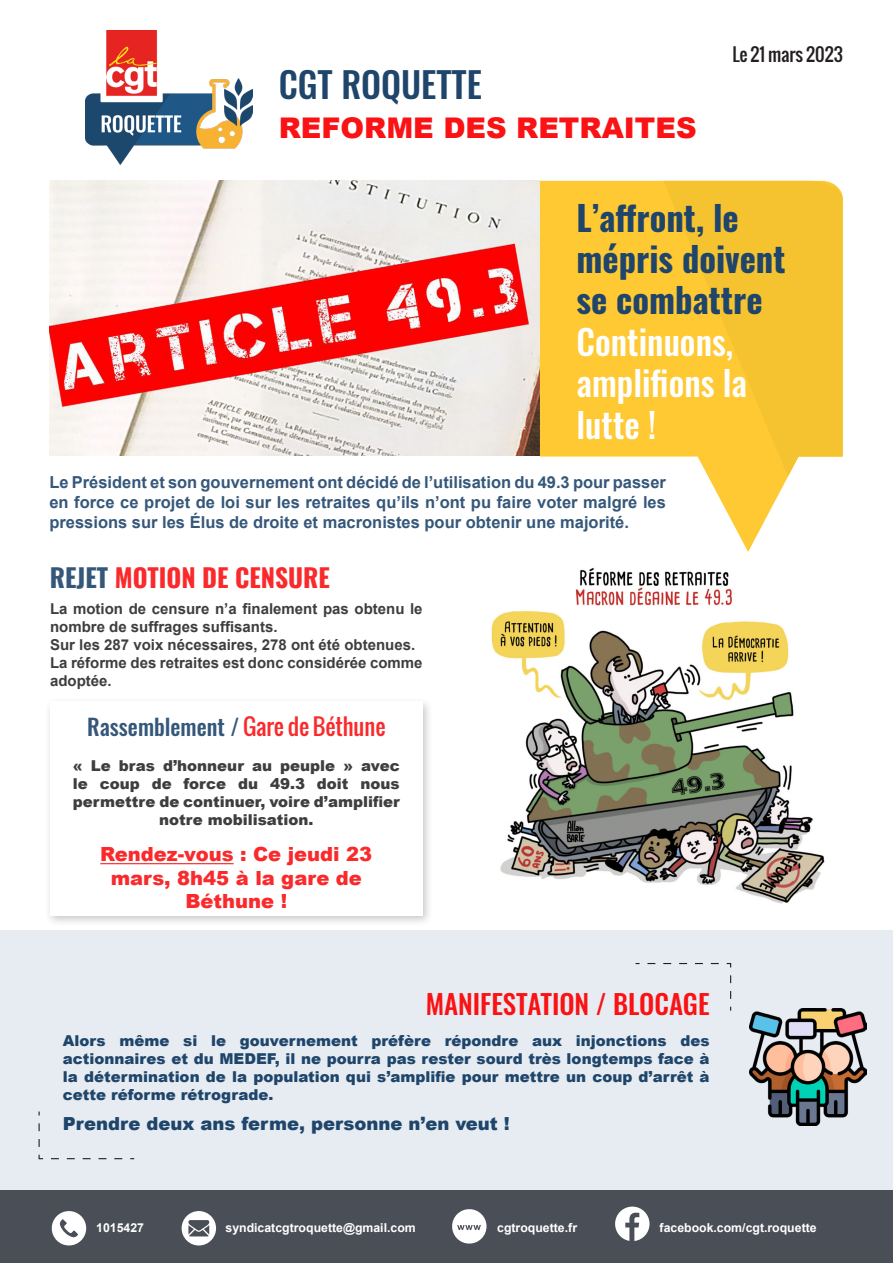
<style>
.page{position:relative;width:893px;height:1263px;background:#fff}
.page>*{position:absolute;margin:0;border:0;box-sizing:border-box;transform-origin:0 0}
.t1{font:500 35.55px "Oswald";color:#1f456b}
.t2{font:700 34.5px/41.4px "Oswald";color:#1f456b}
.t3{font:900 28.5px "Arial";color:#fa1214}
.t4{font:500 27px "Oswald";color:#fa1214}
.t5{font:700 25.5px "Oswald";color:#fa2a2c}
.t6{font:500 22.5px "Oswald";color:#35577a}
.t7{font:900 19.5px/23.4px "Arial";color:#fa2a2c;text-align:center}
.t8{font:900 18px "Arial";color:#1f456b}
.t9{font:18px "Oswald";color:#231f20}
.t10{font:700 16.5px/19.8px "Arial";color:#35577a;text-align:justify}
.t11{font:900 15px/18px "Arial";color:#1f456b;text-align:justify}
.t12{font:700 15px/18px "Arial";color:#3e3e3f}
.t13{font:900 15px/18px "Arial";color:#3e3e3f;text-align:center}
.t14{font:700 12.3px "Arial";color:#fff}
.s1{font-weight:500;color:#fff}
.s2{color:#35577a}
.s3{font-weight:400;color:#fa2a2c}
</style>
<div class="page">
<div style="left:0;top:931px;width:893px;height:259px;background:#e6ecf1"></div>
<img style="left:85px;top:30px;width:167px;height:134px">
<img style="left:49px;top:181px;width:491px;height:274px">
<svg style="left:540px;top:181px;width:249px;height:371px;fill:#ffc933"></svg>
<svg style="left:663px;top:181px;width:180px;height:295px;background:#f8c638"></svg>
<div style="left:45px;top:696px;width:389px;height:231px;background:#231f20;opacity:.25"></div>
<div style="left:50px;top:702px;width:373px;height:214px;background:#fff"></div>
<hr style="left:100px;top:863px;width:134px;height:1px;background:#fa2a2c">
<svg style="left:38px;top:1111px;width:97px;height:49px"></svg>
<svg style="left:635px;top:963px;width:97px;height:48px"></svg>
<div style="left:0;top:1190px;width:893px;height:73px;background:#4a4f57"></div>
<svg style="left:51px;top:1211px;width:35px;height:35px"></svg>
<svg style="left:182px;top:1211px;width:34px;height:34px"></svg>
<svg style="left:615px;top:1206px;width:34px;height:35px"></svg>
<svg style="left:452px;top:1209px;width:34px;height:35px"></svg>
<img style="left:491px;top:568px;width:334px;height:336px">
<img style="left:749px;top:1008px;width:117px;height:117px">
<p class="t1" style="left:279px;top:53px;width:205px">CGT ROQUETTE</p>
<p class="t3" style="left:279px;top:107px;width:419px">REFORME DES RETRAITES</p>
<p class="t9" style="left:733px;top:40px;width:112px">Le 21 mars 2023</p>
<p class="t2" style="left:577px;top:193px;width:211px">L’affront, le mépris doivent se combattre<br><span class="s1">Continuons, amplifions la lutte !</span></p>
<p class="t10" style="left:49px;top:473px;width:618px">Le Président et son gouvernement ont décidé de l’utilisation du 49.3 pour passer en force ce projet de loi sur les retraites qu’ils n’ont pu faire voter malgré les pressions sur les Élus de droite et macronistes pour obtenir une majorité.</p>
<p class="t5" style="left:50px;top:555px;width:281px"><span class="s2">REJET</span> MOTION DE CENSURE</p>
<p class="t12" style="left:50px;top:600px;width:374px">La motion de censure n’a finalement pas obtenu le nombre de suffrages suffisants.</p>
<p class="t12" style="left:50px;top:636px;width:367px">Sur les 287 voix nécessaires, 278 ont été obtenues.</p>
<p class="t12" style="left:50px;top:654px;width:374px">La réforme des retraites est donc considérée comme adoptée.</p>
<p class="t6" style="left:87px;top:707px;width:300px">Rassemblement / <span class="s3">Gare de Béthune</span></p>
<p class="t13" style="left:73px;top:756px;width:328px">« Le bras d’honneur au peuple » avec le coup de force du 49.3 doit nous permettre de continuer, voire d’amplifier notre mobilisation.</p>
<p class="t7" style="left:100px;top:842px;width:274px">Rendez-vous : Ce jeudi 23 mars, 8h45 à la gare de<br>Béthune !</p>
<p class="t4" style="left:426px;top:979px;width:285px">MANIFESTATION / BLOCAGE</p>
<p class="t11" style="left:63px;top:1031px;width:648px">Alors même si le gouvernement préfère répondre aux injonctions des actionnaires et du MEDEF, il ne pourra pas rester sourd très longtemps face à la détermination de la population qui s’amplifie pour mettre un coup d’arrêt à cette réforme rétrograde.</p>
<p class="t8" style="left:63px;top:1110px;width:448px">Prendre deux ans ferme, personne n’en veut !</p>
<p class="t14" style="left:96px;top:1220px;width:49px">1015427</p>
<p class="t14" style="left:226px;top:1220px;width:192px">syndicatcgtroquette@gmail.com</p>
<p class="t14" style="left:497px;top:1220px;width:81px">cgtroquette.fr</p>
<p class="t14" style="left:660px;top:1220px;width:159px">facebook.com/cgt.roquette</p>
</div>
